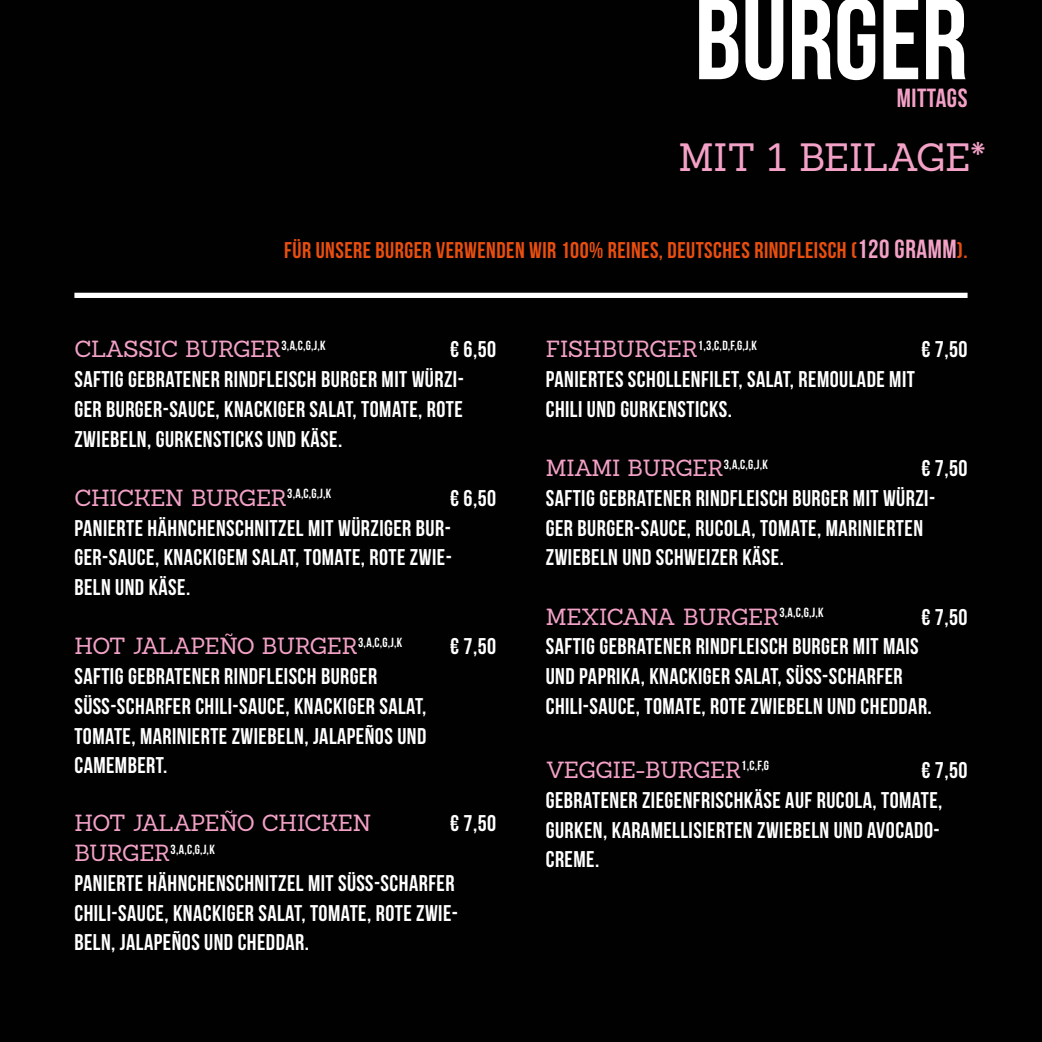
<style>
.page{position:relative;width:1042px;height:1042px;background:#010101}
.page>*{position:absolute;margin:0;border:0;box-sizing:border-box;transform-origin:0 0}
.t1{font:115.5px "Bebas Neue";color:#fff}
.t2{font:38.5px "Sanchez";letter-spacing:-.005em;color:#f3a1c6}
.t3{font:26.25px "Bebas Neue";letter-spacing:.02em;color:#f3a1c6}
.t4{font:22.75px/29.8px "Bebas Neue";letter-spacing:.02em;color:#fff}
.t5{font:22.75px "Sanchez";letter-spacing:-.03em;color:#f3a1c6}
.t6{font:22.75px "Bebas Neue";letter-spacing:.02em;color:#e94e0f}
.t7{font:22.75px "Sanchez";letter-spacing:-.01em;color:#f3a1c6}
.t8{font:13.3px "Bebas Neue";color:#fff}
.s1{font-size:26.25px;color:#f3a1c6}
.s2{font-family:"Sanchez";font-size:22.75px;color:#f3a1c6}
</style>
<div class="page">
<div style="left:74px;top:293px;width:893px;height:5px;background:#fff"></div>
<h1 class="t1" style="left:694px;top:-24px;width:275px">BURGER</h1>
<p class="t3" style="left:897px;top:83px;width:72px">MITTAGS</p>
<h2 class="t2" style="left:678px;top:133px;width:309px">MIT 1 BEILAGE*</h2>
<p class="t6" style="left:284px;top:237px;width:685px">FÜR UNSERE BURGER VERWENDEN WIR 100% REINES, DEUTSCHES RINDFLEISCH (<span class="s1">120 GRAMM</span>).</p>
<p class="t5" style="left:74px;top:335px;width:253px">CLASSIC BURGER<sup>3,A,C,G,J,K</sup></p>
<p class="t4" style="left:74px;top:364px;width:391px;text-align:justify">SAFTIG GEBRATENER RINDFLEISCH BURGER MIT WÜRZI-GER BURGER-SAUCE, KNACKIGER SALAT, TOMATE, ROTE ZWIEBELN, GURKENSTICKS UND KÄSE.</p>
<p class="t8" style="left:546px;top:338px;width:213px"><span class="s2">FISHBURGER</span>1,3,C,D,F,G,J,K</p>
<p class="t4" style="left:546px;top:364px;width:371px">PANIERTES SCHOLLENFILET, SALAT, REMOULADE MIT<br>CHILI UND GURKENSTICKS.</p>
<p class="t4" style="left:450px;top:334px;width:48px">€ 6,50</p>
<p class="t4" style="left:921px;top:334px;width:48px">€ 7,50</p>
<p class="t5" style="left:74px;top:483px;width:258px">CHICKEN BURGER<sup>3,A,C,G,J,K</sup></p>
<p class="t4" style="left:74px;top:513px;width:379px;text-align:justify">PANIERTE HÄHNCHENSCHNITZEL MIT WÜRZIGER BUR-GER-SAUCE, KNACKIGEM SALAT, TOMATE, ROTE ZWIE-BELN UND KÄSE.</p>
<p class="t4" style="left:450px;top:483px;width:48px">€ 6,50</p>
<p class="t5" style="left:74px;top:631px;width:329px">HOT JALAPEÑO BURGER<sup>3,A,C,G,J,K</sup></p>
<p class="t4" style="left:74px;top:661px;width:354px">SAFTIG GEBRATENER RINDFLEISCH BURGER SÜß-SCHARFER CHILI-SAUCE, KNACKIGER SALAT, TOMATE, MARINIERTE ZWIEBELN, JALAPEÑOS UND CAMEMBERT.</p>
<p class="t5" style="left:74px;top:808px;width:298px">HOT JALAPEÑO CHICKEN</p>
<p class="t8" style="left:74px;top:841px;width:142px"><span class="s2">BURGER</span>3,A,C,G,J,K</p>
<p class="t4" style="left:74px;top:868px;width:385px">PANIERTE HÄHNCHENSCHNITZEL MIT SÜß-SCHARFER<br>CHILI-SAUCE, KNACKIGER SALAT, TOMATE, ROTE ZWIE-<br>BELN, JALAPEÑOS UND CHEDDAR.</p>
<p class="t4" style="left:450px;top:631px;width:48px">€ 7,50</p>
<p class="t4" style="left:450px;top:808px;width:48px">€ 7,50</p>
<p class="t5" style="left:546px;top:453px;width:224px">MIAMI BURGER<sup>3,A,C,G,J,K</sup></p>
<p class="t4" style="left:546px;top:483px;width:391px">SAFTIG GEBRATENER RINDFLEISCH BURGER MIT WÜRZI-<br>GER BURGER-SAUCE, RUCOLA, TOMATE, MARINIERTEN<br>ZWIEBELN UND SCHWEIZER KÄSE.</p>
<p class="t4" style="left:921px;top:453px;width:48px">€ 7,50</p>
<p class="t5" style="left:546px;top:602px;width:279px">MEXICANA BURGER<sup>3,A,C,G,J,K</sup></p>
<p class="t4" style="left:546px;top:631px;width:387px">SAFTIG GEBRATENER RINDFLEISCH BURGER MIT MAIS<br>UND PAPRIKA, KNACKIGER SALAT, SÜß-SCHARFER<br>CHILI-SAUCE, TOMATE, ROTE ZWIEBELN UND CHEDDAR.</p>
<p class="t4" style="left:921px;top:601px;width:48px">€ 7,50</p>
<p class="t7" style="left:546px;top:755px;width:225px">VEGGIE-BURGER<sup>1,C,F,G</sup></p>
<p class="t4" style="left:546px;top:785px;width:398px">GEBRATENER ZIEGENFRISCHKÄSE AUF RUCOLA, TOMATE,<br>GURKEN, KARAMELLISIERTEN ZWIEBELN UND AVOCADO-<br>CREME.</p>
<p class="t4" style="left:921px;top:755px;width:48px">€ 7,50</p>
</div>
